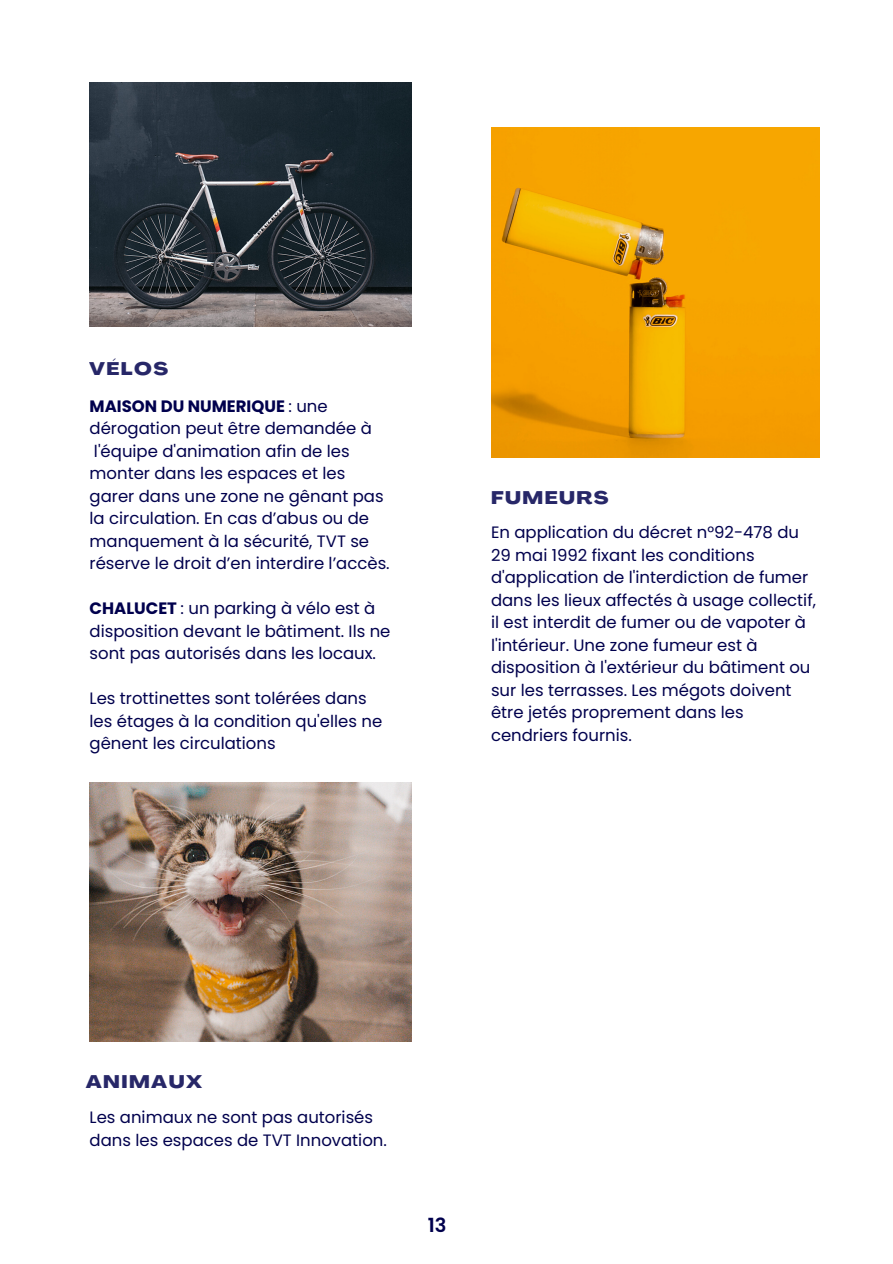
<style>
.page{position:relative;width:893px;height:1264px;background:#fff}
.page>*{position:absolute;margin:0;border:0;box-sizing:border-box;transform-origin:0 0}
.t1{font:600 19.5px "Poppins";color:#00004d}
.t2{font:800 expanded 18px "Agrandir";letter-spacing:.08em;color:#00004d}
.t3{font:16.5px/22.5px "Poppins";color:#00004d}
.s1{font-weight:700}
</style>
<div class="page">
<img style="left:90px;top:783px;width:321px;height:258px">
<img style="left:90px;top:83px;width:321px;height:243px">
<img style="left:491px;top:128px;width:328px;height:329px">
<p class="t2" style="left:89px;top:362px;width:80px">VÉLOS</p>
<p class="t3" style="left:90px;top:394px;width:301px"><span class="s1">MAISON DU NUMERIQUE</span> : une dérogation peut être demandée à l'équipe d'animation afin de les monter dans les espaces et les garer dans une zone ne gênant pas la circulation. En cas d’abus ou de manquement à la sécurité, TVT se réserve le droit d’en interdire l’accès.</p>
<p class="t3" style="left:90px;top:597px;width:302px"><span class="s1">CHALUCET</span> : un parking à vélo est à disposition devant le bâtiment. Ils ne sont pas autorisés dans les locaux.</p>
<p class="t3" style="left:90px;top:687px;width:294px">Les trottinettes sont tolérées dans les étages à la condition qu'elles ne gênent les circulations</p>
<p class="t2" style="left:491px;top:490px;width:119px">FUMEURS</p>
<p class="t3" style="left:491px;top:521px;width:326px">En application du décret n°92-478 du 29 mai 1992 fixant les conditions d'application de l'interdiction de fumer dans les lieux affectés à usage collectif, il est interdit de fumer ou de vapoter à l'intérieur. Une zone fumeur est à disposition à l'extérieur du bâtiment ou sur les terrasses. Les mégots doivent être jetés proprement dans les cendriers fournis.</p>
<p class="t2" style="left:86px;top:1074px;width:118px">ANIMAUX</p>
<p class="t3" style="left:90px;top:1105px;width:299px">Les animaux ne sont pas autorisés dans les espaces de TVT Innovation.</p>
<p class="t1" style="left:428px;top:1211px;width:20px">13</p>
</div>
